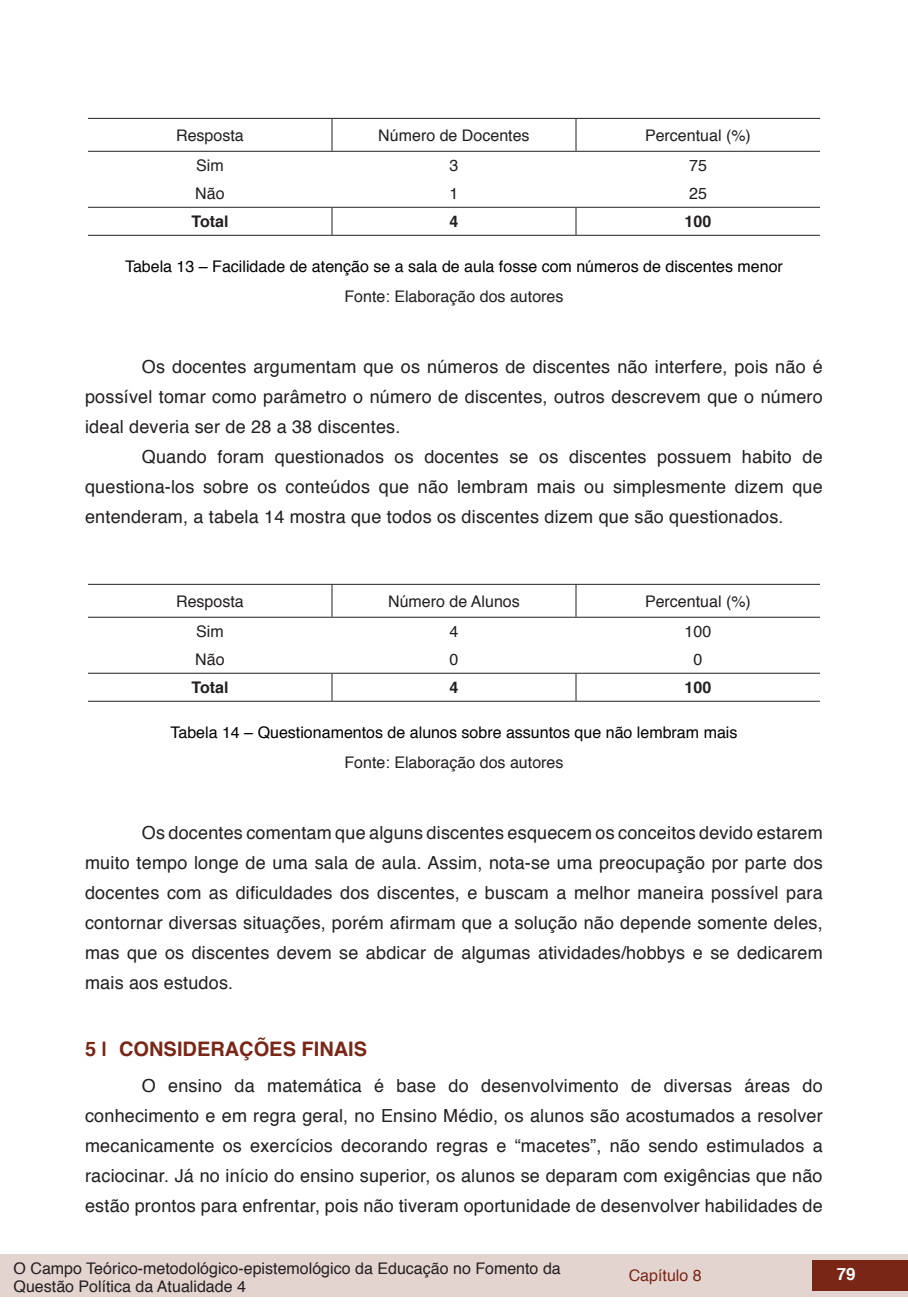
<style>
.page{position:relative;width:908px;height:1304px;background:#fff}
.page>*{position:absolute;margin:0;border:0;box-sizing:border-box;transform-origin:0 0}
.t1{font:700 20px "Helvetica";color:#7a2616}
.txt{font:18px/30px "Helvetica";letter-spacing:.01em;color:#231f20;text-align:justify}
.t2{font:700 16.8px "Helvetica";color:#fff}
.fonte_tab_gra_imag{font:16px/18.2px "Helvetica";color:#231f20}
.info_tab_graf_imag{font:16px "Helvetica";color:#000}
.tab_txt_centro{font:16px "Helvetica";color:#231f20}
.tab_txt_centro-2{font:700 16px "Helvetica";color:#231f20}
.t3{font:16px "Helvetica";color:#7a2616}
</style>
<div class="page">
<div style="left:0;top:1254px;width:906px;height:43px;background:#e4d4d0"></div>
<div style="left:812px;top:1261px;width:95px;height:30px;background:#7a2616"></div>
<hr style="left:88px;top:118px;width:244px;height:1px;background:#231f20">
<hr style="left:332px;top:118px;width:243px;height:1px;background:#231f20">
<hr style="left:331px;top:119px;width:1px;height:32px;background:#231f20">
<hr style="left:575px;top:118px;width:244px;height:1px;background:#231f20">
<hr style="left:575px;top:119px;width:1px;height:32px;background:#231f20">
<hr style="left:88px;top:151px;width:244px;height:1px;background:#231f20">
<hr style="left:332px;top:151px;width:243px;height:1px;background:#231f20">
<hr style="left:575px;top:151px;width:244px;height:1px;background:#231f20">
<hr style="left:88px;top:207px;width:244px;height:1px;background:#231f20">
<hr style="left:332px;top:207px;width:243px;height:1px;background:#231f20">
<svg style="left:331px;top:208px;width:1px;height:27px"></svg>
<hr style="left:575px;top:207px;width:244px;height:1px;background:#231f20">
<svg style="left:575px;top:208px;width:1px;height:27px"></svg>
<hr style="left:88px;top:235px;width:244px;height:1px;background:#231f20">
<hr style="left:332px;top:235px;width:243px;height:1px;background:#231f20">
<hr style="left:575px;top:235px;width:244px;height:1px;background:#231f20">
<hr style="left:88px;top:584px;width:244px;height:1px;background:#231f20">
<hr style="left:332px;top:584px;width:243px;height:1px;background:#231f20">
<hr style="left:331px;top:585px;width:1px;height:32px;background:#231f20">
<hr style="left:575px;top:584px;width:244px;height:1px;background:#231f20">
<hr style="left:575px;top:585px;width:1px;height:32px;background:#231f20">
<hr style="left:88px;top:617px;width:244px;height:1px;background:#231f20">
<hr style="left:332px;top:617px;width:243px;height:1px;background:#231f20">
<hr style="left:575px;top:617px;width:244px;height:1px;background:#231f20">
<hr style="left:88px;top:673px;width:244px;height:1px;background:#231f20">
<hr style="left:332px;top:673px;width:243px;height:1px;background:#231f20">
<svg style="left:331px;top:674px;width:1px;height:27px"></svg>
<hr style="left:575px;top:673px;width:244px;height:1px;background:#231f20">
<svg style="left:575px;top:674px;width:1px;height:27px"></svg>
<hr style="left:88px;top:701px;width:244px;height:1px;background:#231f20">
<hr style="left:332px;top:701px;width:243px;height:1px;background:#231f20">
<hr style="left:575px;top:701px;width:244px;height:1px;background:#231f20">
<p class="tab_txt_centro" style="left:176px;top:123px;width:69px">Resposta</p>
<p class="tab_txt_centro" style="left:378px;top:123px;width:153px">Número de Docentes</p>
<p class="tab_txt_centro" style="left:644px;top:123px;width:107px">Percentual (%)</p>
<p class="tab_txt_centro" style="left:196px;top:153px;width:29px">Sim</p>
<p class="tab_txt_centro" style="left:449px;top:153px;width:10px">3</p>
<p class="tab_txt_centro" style="left:688px;top:153px;width:19px">75</p>
<p class="tab_txt_centro" style="left:195px;top:181px;width:31px">Não</p>
<p class="tab_txt_centro" style="left:449px;top:181px;width:10px">1</p>
<p class="tab_txt_centro" style="left:688px;top:181px;width:19px">25</p>
<p class="tab_txt_centro-2" style="left:191px;top:209px;width:39px">Total</p>
<p class="tab_txt_centro-2" style="left:449px;top:209px;width:10px">4</p>
<p class="tab_txt_centro-2" style="left:684px;top:209px;width:28px">100</p>
<p class="info_tab_graf_imag" style="left:125px;top:255px;width:659px">Tabela 13 – Facilidade de atenção se a sala de aula fosse com números de discentes menor</p>
<p class="fonte_tab_gra_imag" style="left:344px;top:288px;width:220px">Fonte: Elaboração dos autores</p>
<p class="txt" style="left:85px;top:352px;width:738px;text-indent:57px">Os docentes argumentam que os números de discentes não interfere, pois não é possível tomar como parâmetro o número de discentes, outros descrevem que o número ideal deveria ser de 28 a 38 discentes.</p>
<p class="txt" style="left:85px;top:442px;width:738px;text-indent:57px">Quando foram questionados os docentes se os discentes possuem habito de questiona-los sobre os conteúdos que não lembram mais ou simplesmente dizem que entenderam, a tabela 14 mostra que todos os discentes dizem que são questionados.</p>
<p class="tab_txt_centro" style="left:176px;top:589px;width:69px">Resposta</p>
<p class="tab_txt_centro" style="left:388px;top:589px;width:133px">Número de Alunos</p>
<p class="tab_txt_centro" style="left:644px;top:589px;width:107px">Percentual (%)</p>
<p class="tab_txt_centro" style="left:196px;top:619px;width:29px">Sim</p>
<p class="tab_txt_centro" style="left:449px;top:619px;width:10px">4</p>
<p class="tab_txt_centro" style="left:684px;top:619px;width:28px">100</p>
<p class="tab_txt_centro" style="left:195px;top:647px;width:31px">Não</p>
<p class="tab_txt_centro" style="left:449px;top:647px;width:10px">0</p>
<p class="tab_txt_centro" style="left:693px;top:647px;width:10px">0</p>
<p class="tab_txt_centro-2" style="left:191px;top:675px;width:39px">Total</p>
<p class="tab_txt_centro-2" style="left:449px;top:675px;width:10px">4</p>
<p class="tab_txt_centro-2" style="left:684px;top:675px;width:28px">100</p>
<p class="info_tab_graf_imag" style="left:170px;top:720px;width:568px">Tabela 14 – Questionamentos de alunos sobre assuntos que não lembram mais</p>
<p class="fonte_tab_gra_imag" style="left:344px;top:753px;width:220px">Fonte: Elaboração dos autores</p>
<p class="txt" style="left:85px;top:818px;width:738px;text-indent:57px">Os docentes comentam que alguns discentes esquecem os conceitos devido estarem muito tempo longe de uma sala de aula. Assim, nota-se uma preocupação por parte dos docentes com as dificuldades dos discentes, e buscam a melhor maneira possível para contornar diversas situações, porém afirmam que a solução não depende somente deles, mas que os discentes devem se abdicar de algumas atividades/hobbys e se dedicarem mais aos estudos.</p>
<p class="t1" style="left:85px;top:1033px;width:283px">5 | CONSIDERAÇÕES FINAIS</p>
<p class="txt" style="left:85px;top:1071px;width:738px;text-indent:57px">O ensino da matemática é base do desenvolvimento de diversas áreas do conhecimento e em regra geral, no Ensino Médio, os alunos são acostumados a resolver mecanicamente os exercícios decorando regras e “macetes”, não sendo estimulados a raciocinar. Já no início do ensino superior, os alunos se deparam com exigências que não estão prontos para enfrentar, pois não tiveram oportunidade de desenvolver habilidades de</p>
<p class="fonte_tab_gra_imag" style="left:14px;top:1260px;width:548px">O Campo Teórico-metodológico-epistemológico da Educação no Fomento da<br>Questão Política da Atualidade 4</p>
<p class="t3" style="left:628px;top:1263px;width:74px">Capítulo 8</p>
<p class="t2" style="left:836px;top:1261px;width:20px">79</p>
</div>
